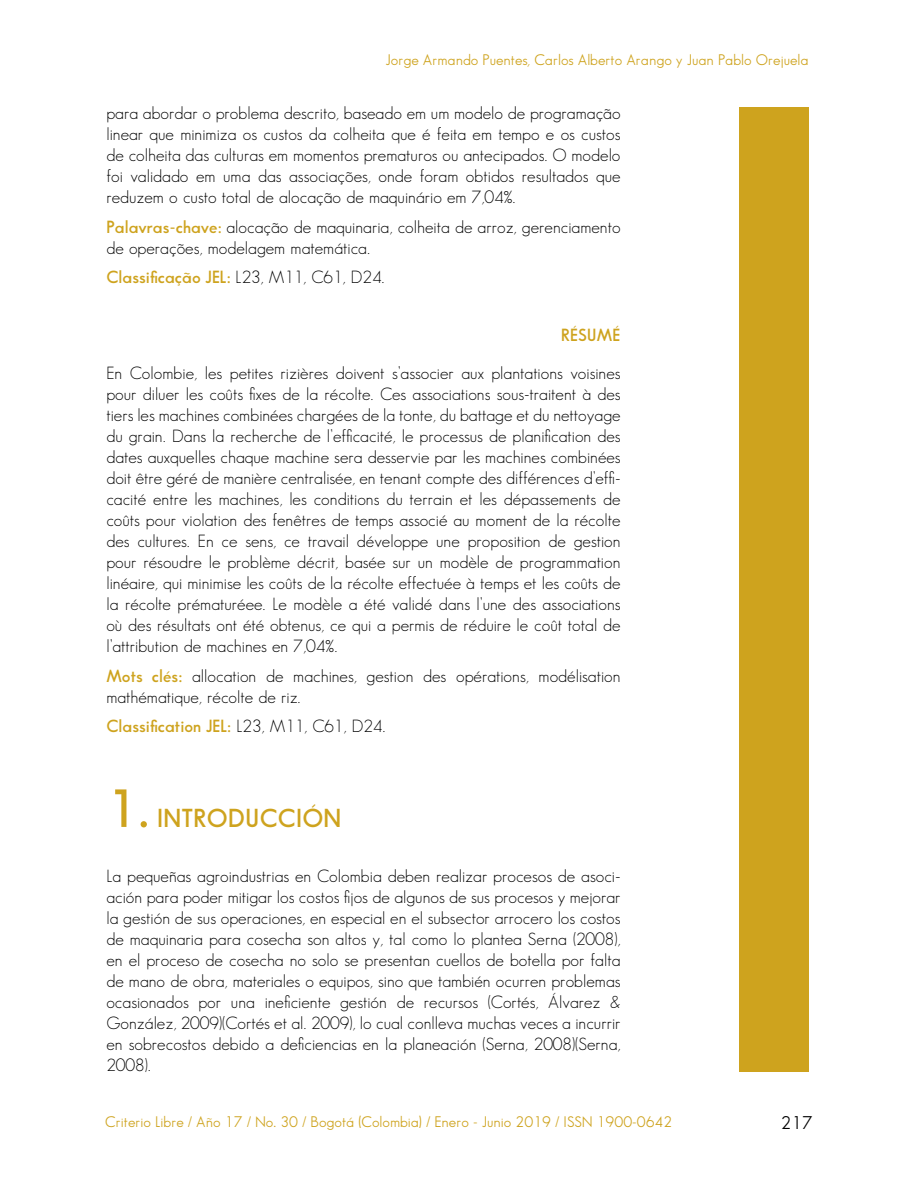
<style>
.page{position:relative;width:915px;height:1191px;background:#fff}
.page>*{position:absolute;margin:0;border:0;box-sizing:border-box;transform-origin:0 0}
.t1{font:600 25.5px "Sans Serif FLF";color:#cea31e}
.t2{font:18px "Sans Serif Book FLF";color:#000}
.t3{font:17.25px/21px "Sans Serif FLF";color:#000;text-align:justify}
.t4{font:600 17.25px "Sans Serif FLF";color:#cea31e}
.t5{font:15px "Sans Serif Book FLF";color:#cea31e}
.s1{font-weight:600;color:#cea31e}
.s2{font-weight:400;color:#000}
.s3{font-size:52.5px}
</style>
<div class="page">
<div style="left:738px;top:107px;width:70px;height:964px;background:#cea31e"></div>
<p class="t5" style="left:385px;top:51px;width:424px">Jorge Armando Puentes, Carlos Alberto Arango y Juan Pablo Orejuela</p>
<p class="t3" style="left:106px;top:102px;width:515px">para abordar o problema descrito, baseado em um modelo de programação linear que minimiza os custos da colheita que é feita em tempo e os custos de colheita das culturas em momentos prematuros ou antecipados. O modelo foi validado em uma das associações, onde foram obtidos resultados que reduzem o custo total de alocação de maquinário em 7,04%.</p>
<p class="t3" style="left:106px;top:216px;width:515px"><span class="s1">Palavras-chave:</span> alocação de maquinaria, colheita de arroz, gerenciamento de operações, modelagem matemática.</p>
<p class="t4" style="left:106px;top:267px;width:279px">Classificação JEL: <span class="s2">L23, M11, C61, D24.</span></p>
<p class="t4" style="left:561px;top:325px;width:20px">Résumé</p>
<p class="t3" style="left:106px;top:362px;width:515px">En Colombie, les petites rizières doivent s’associer aux plantations voisines pour diluer les coûts fixes de la récolte. Ces associations sous-traitent à des tiers les machines combinées chargées de la tonte, du battage et du nettoyage du grain. Dans la recherche de l’efficacité, le processus de planification des dates auxquelles chaque machine sera desservie par les machines combinées doit être géré de manière centralisée, en tenant compte des différences d’effi&shy;cacité entre les machines, les conditions du terrain et les dépassements de coûts pour violation des fenêtres de temps associé au moment de la récolte des cultures. En ce sens, ce travail développe une proposition de gestion pour résoudre le problème décrit, basée sur un modèle de programmation linéaire, qui minimise les coûts de la récolte effectuée à temps et les coûts de la récolte prématuréee. Le modèle a été validé dans l’une des associations où des résultats ont été obtenus, ce qui a permis de réduire le coût total de l’attribution de machines en 7,04%.</p>
<p class="t3" style="left:106px;top:665px;width:515px"><span class="s1">Mots clés:</span> allocation de machines, gestion des opérations, modélisation mathématique, récolte de riz.</p>
<p class="t4" style="left:106px;top:716px;width:280px">Classification JEL: <span class="s2">L23, M11, C61, D24.</span></p>
<h1 class="t1" style="left:106px;top:803px;width:74px"><span class="s3">1.</span> Introducción</h1>
<p class="t3" style="left:106px;top:865px;width:515px">La pequeñas agroindustrias en Colombia deben realizar procesos de asoci&shy;ación para poder mitigar los costos fijos de algunos de sus procesos y mejorar la gestión de sus operaciones, en especial en el subsector arrocero los costos de maquinaria para cosecha son altos y, tal como lo plantea Serna (2008), en el proceso de cosecha no solo se presentan cuellos de botella por falta de mano de obra, materiales o equipos, sino que también ocurren problemas ocasionados por una ineficiente gestión de recursos (Cortés, Álvarez &amp; González, 2009)(Cortés et al. 2009), lo cual conlleva muchas veces a incurrir en sobrecostos debido a deficiencias en la planeación (Serna, 2008)(Serna, 2008).</p>
<p class="t5" style="left:105px;top:1112px;width:568px">Criterio Libre / Año 17 / No. 30 / Bogotá (Colombia) / Enero - Junio 2019 / ISSN 1900-0642</p>
<p class="t2" style="left:780px;top:1112px;width:33px">217</p>
</div>
